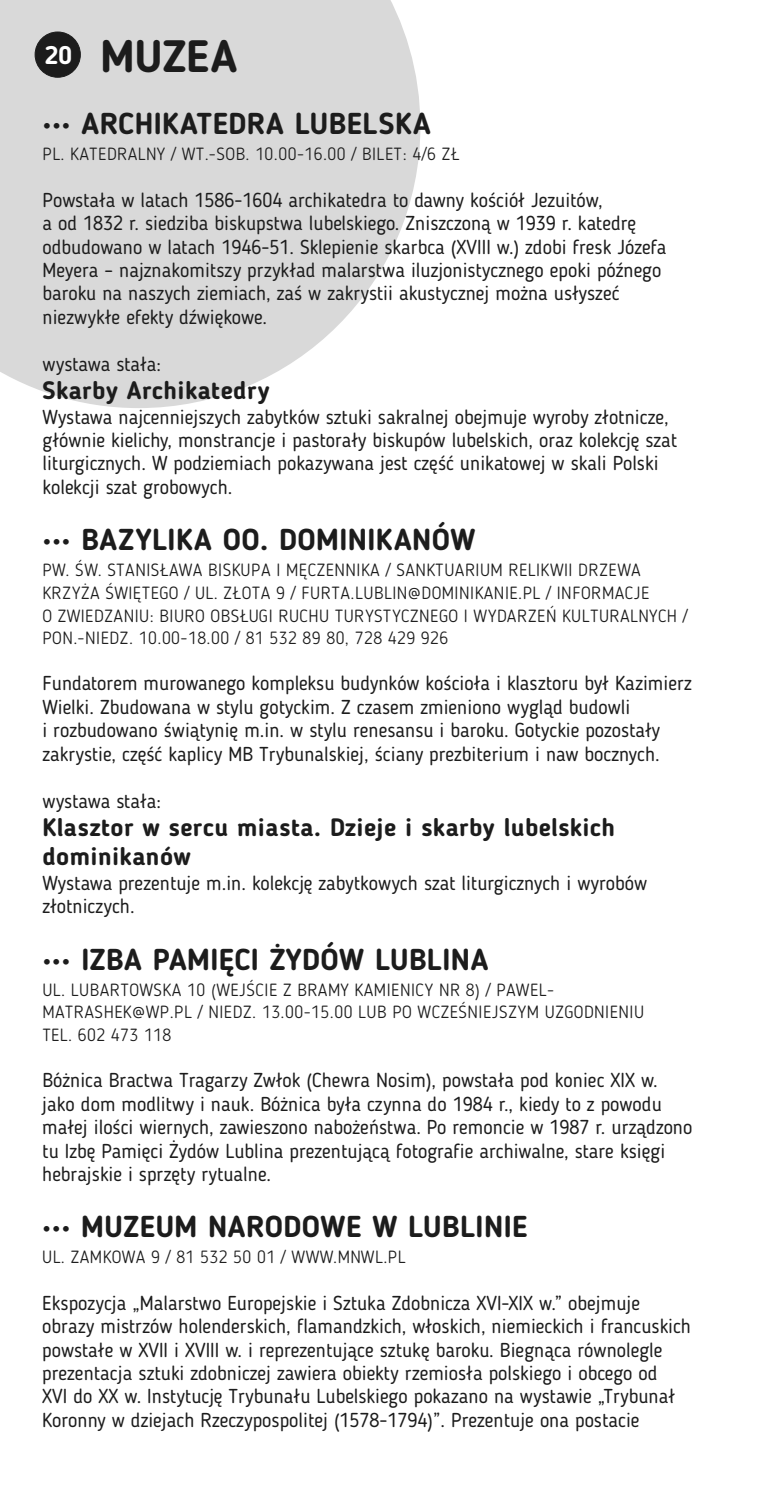
<style>
.page{position:relative;width:780px;height:1489px;background:#fff}
.page>*{position:absolute;margin:0;border:0;box-sizing:border-box;transform-origin:0 0}
.t1{font:700 45px "Blogger Sans";letter-spacing:.005em;color:#1c1c1c}
.t2{font:700 30px "Blogger Sans";letter-spacing:.015em;color:#1c1c1c}
.t3{font:700 25px/29.5px "Blogger Sans";letter-spacing:.015em;color:#1c1c1c}
.t4{font:20px/23.5px "Blogger Sans";color:#1c1c1c}
.t5{font:300 17.5px/22.5px "Blogger Sans";letter-spacing:.03em;color:#1c1c1c}
</style>
<div class="page">
<svg style="left:0;top:0;width:420px;height:408px;background:#ddd"></svg>
<div style="left:35px;top:32px;width:46px;height:45px;background:#1c1c1c;border:1px solid #1c1c1c;border-radius:50%"></div>
<h1 class="t1" style="left:45px;top:38px;width:194px"><sup>20</sup> MUZEA</h1>
<h2 class="t2" style="left:43px;top:112px;width:390px">••• ARCHIKATEDRA LUBELSKA</h2>
<p class="t5" style="left:43px;top:144px;width:418px">PL. KATEDRALNY / WT.-SOB. 10.00-16.00 / BILET: 4/6 ZŁ</p>
<p class="t4" style="left:42px;top:190px;width:625px">Powstała w latach 1586-1604 archikatedra to dawny kościół Jezuitów,<br>a od 1832 r. siedziba biskupstwa lubelskiego. Zniszczoną w 1939 r. katedrę odbudowano w latach 1946-51. Sklepienie skarbca (XVIII w.) zdobi fresk Józefa Meyera – najznakomitszy przykład malarstwa iluzjonistycznego epoki późnego baroku na naszych ziemiach, zaś w zakrystii akustycznej można usłyszeć niezwykłe efekty dźwiękowe.</p>
<p class="t4" style="left:42px;top:354px;width:120px">wystawa stała:</p>
<p class="t3" style="left:42px;top:378px;width:229px">Skarby Archikatedry</p>
<p class="t4" style="left:42px;top:406px;width:636px">Wystawa najcenniejszych zabytków sztuki sakralnej obejmuje wyroby złotnicze, głównie kielichy, monstrancje i pastorały biskupów lubelskich, oraz kolekcję szat liturgicznych. W podziemiach pokazywana jest część unikatowej w skali Polski kolekcji szat grobowych.</p>
<h2 class="t2" style="left:42px;top:527px;width:434px">••• BAZYLIKA OO. DOMINIKANÓW</h2>
<p class="t5" style="left:42px;top:560px;width:647px">PW. ŚW. STANISŁAWA BISKUPA I MĘCZENNIKA / SANKTUARIUM RELIKWII DRZEWA KRZYŻA ŚWIĘTEGO / UL. ZŁOTA 9 / FURTA.LUBLIN@DOMINIKANIE.PL / INFORMACJE<br>O ZWIEDZANIU: BIURO OBSŁUGI RUCHU TURYSTYCZNEGO I WYDARZEŃ KULTURALNYCH / PON.-NIEDZ. 10.00-18.00 / 81 532 89 80, 728 429 926</p>
<p class="t4" style="left:42px;top:673px;width:651px">Fundatorem murowanego kompleksu budynków kościoła i klasztoru był Kazimierz Wielki. Zbudowana w stylu gotyckim. Z czasem zmieniono wygląd budowli<br>i rozbudowano świątynię m.in. w stylu renesansu i baroku. Gotyckie pozostały zakrystie, część kaplicy MB Trybunalskiej, ściany prezbiterium i naw bocznych.</p>
<p class="t4" style="left:42px;top:790px;width:120px">wystawa stała:</p>
<p class="t3" style="left:42px;top:814px;width:574px">Klasztor w sercu miasta. Dzieje i skarby lubelskich dominikanów</p>
<p class="t4" style="left:42px;top:873px;width:606px">Wystawa prezentuje m.in. kolekcję zabytkowych szat liturgicznych i wyrobów złotniczych.</p>
<h2 class="t2" style="left:42px;top:947px;width:447px">••• IZBA PAMIĘCI ŻYDÓW LUBLINA</h2>
<p class="t5" style="left:42px;top:979px;width:603px">UL. LUBARTOWSKA 10 (WEJŚCIE Z BRAMY KAMIENICY NR 8) / PAWEL-<br>MATRASHEK@WP.PL / NIEDZ. 13.00-15.00 LUB PO WCZEŚNIEJSZYM UZGODNIENIU<br>TEL. 602 473 118</p>
<p class="t4" style="left:42px;top:1070px;width:651px">Bóżnica Bractwa Tragarzy Zwłok (Chewra Nosim), powstała pod koniec XIX w. jako dom modlitwy i nauk. Bóżnica była czynna do 1984 r., kiedy to z powodu małej ilości wiernych, zawieszono nabożeństwa. Po remoncie w 1987 r. urządzono tu Izbę Pamięci Żydów Lublina prezentującą fotografie archiwalne, stare księgi hebrajskie i sprzęty rytualne.</p>
<h2 class="t2" style="left:42px;top:1214px;width:486px">••• MUZEUM NARODOWE W LUBLINIE</h2>
<p class="t5" style="left:42px;top:1247px;width:365px">UL. ZAMKOWA 9 / 81 532 50 01 / WWW.MNWL.PL</p>
<p class="t4" style="left:42px;top:1292px;width:650px">Ekspozycja „Malarstwo Europejskie i Sztuka Zdobnicza XVI-XIX w.” obejmuje obrazy mistrzów holenderskich, flamandzkich, włoskich, niemieckich i francuskich powstałe w XVII i XVIII w. i reprezentujące sztukę baroku. Biegnąca równolegle prezentacja sztuki zdobniczej zawiera obiekty rzemiosła polskiego i obcego od<br>XVI do XX w. Instytucję Trybunału Lubelskiego pokazano na wystawie „Trybunał Koronny w dziejach Rzeczypospolitej (1578-1794)”. Prezentuje ona postacie</p>
</div>
